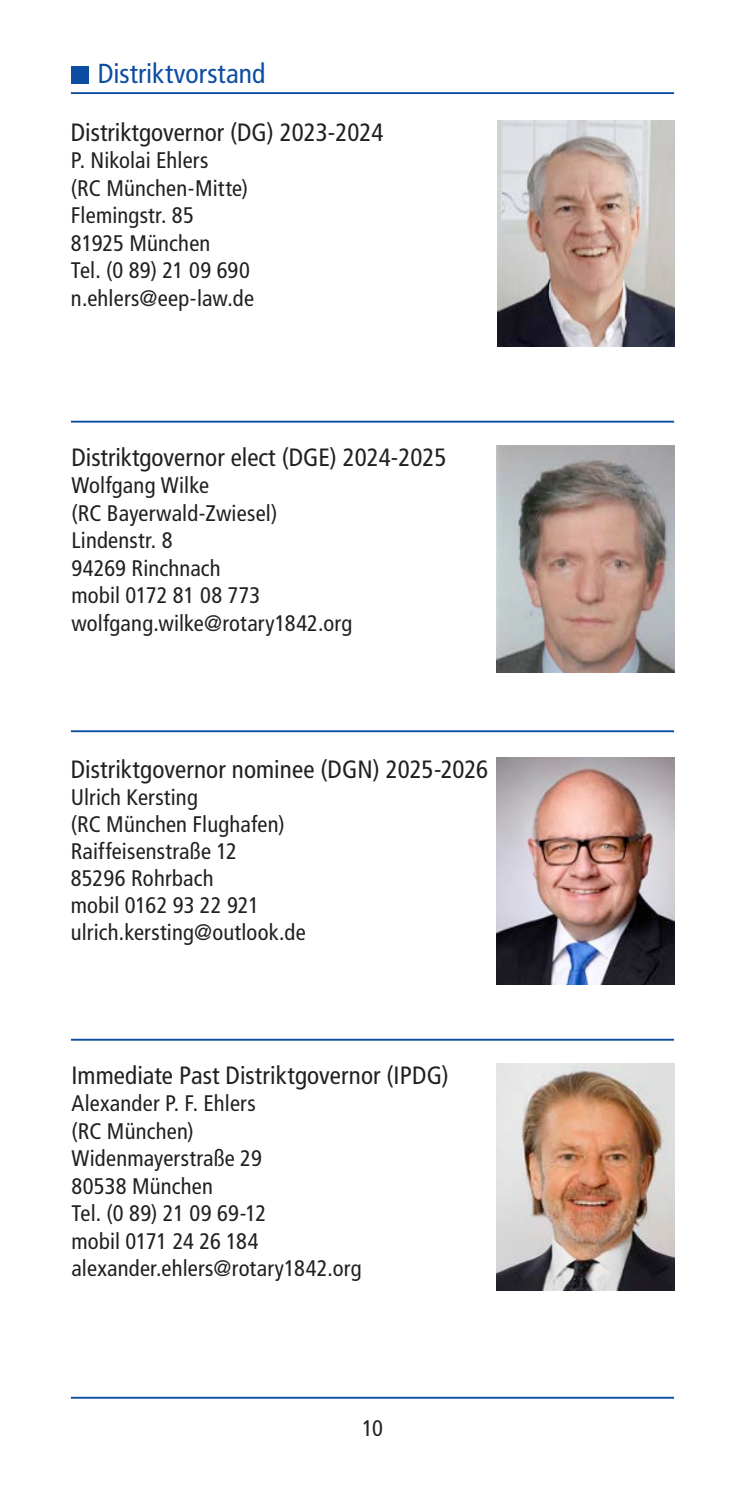
<style>
.page{position:relative;width:745px;height:1489px;background:#fff}
.page>*{position:absolute;margin:0;border:0;box-sizing:border-box;transform-origin:0 0}
.t1{font:27.5px "Frutiger LT 57 Cn";color:#0d4da1}
.t2{font:25px "Frutiger LT 57 Cn";color:#231f20}
.t3{font:22.5px/27.5px "Frutiger LT 57 Cn";letter-spacing:.01em;color:#231f20}
</style>
<div class="page">
<hr style="left:71px;top:92px;width:602px;height:2px;background:#0d4da1">
<hr style="left:71px;top:1396px;width:602px;height:2px;background:#0d4da1">
<hr style="left:71px;top:730px;width:602px;height:2px;background:#0d4da1">
<hr style="left:71px;top:421px;width:602px;height:1px;background:#0d4da1">
<hr style="left:71px;top:1038px;width:602px;height:2px;background:#0d4da1">
<div style="left:71px;top:66px;width:18px;height:17px;background:#0d4da1"></div>
<img style="left:496px;top:1063px;width:177px;height:227px">
<img style="left:497px;top:120px;width:176px;height:227px">
<img style="left:496px;top:445px;width:177px;height:227px">
<img style="left:496px;top:757px;width:177px;height:227px">
<p class="t1" style="left:98px;top:58px;width:169px">Distriktvorstand</p>
<p class="t2" style="left:71px;top:117px;width:314px">Distriktgovernor (DG) 2023-2024</p>
<p class="t3" style="left:71px;top:147px;width:184px">P. Nikolai Ehlers<br>(RC München-Mitte)<br>Flemingstr. 85<br>81925 München<br>Tel. (0 89) 21 09 690 n.ehlers@eep-law.de</p>
<p class="t2" style="left:71px;top:442px;width:376px">Distriktgovernor elect (DGE) 2024-2025</p>
<p class="t3" style="left:71px;top:471px;width:282px">Wolfgang Wilke<br>(RC Bayerwald-Zwiesel)<br>Lindenstr. 8<br>94269 Rinchnach<br>mobil 0172 81 08 773 wolfgang.wilke@rotary1842.org</p>
<p class="t2" style="left:71px;top:754px;width:419px">Distriktgovernor nominee (DGN) 2025-2026</p>
<p class="t3" style="left:71px;top:783px;width:236px">Ulrich Kersting<br>(RC München Flughafen)<br>Raiffeisenstraße 12<br>85296 Rohrbach<br>mobil 0162 93 22 921 ulrich.kersting@outlook.de</p>
<p class="t2" style="left:71px;top:1060px;width:378px">Immediate Past Distriktgovernor (IPDG)</p>
<p class="t3" style="left:71px;top:1089px;width:291px">Alexander P. F. Ehlers<br>(RC München)<br>Widenmayerstraße 29<br>80538 München<br>Tel. (0 89) 21 09 69-12<br>mobil 0171 24 26 184 alexander.ehlers@rotary1842.org</p>
<p class="t3" style="left:362px;top:1414px;width:22px">10</p>
</div>
